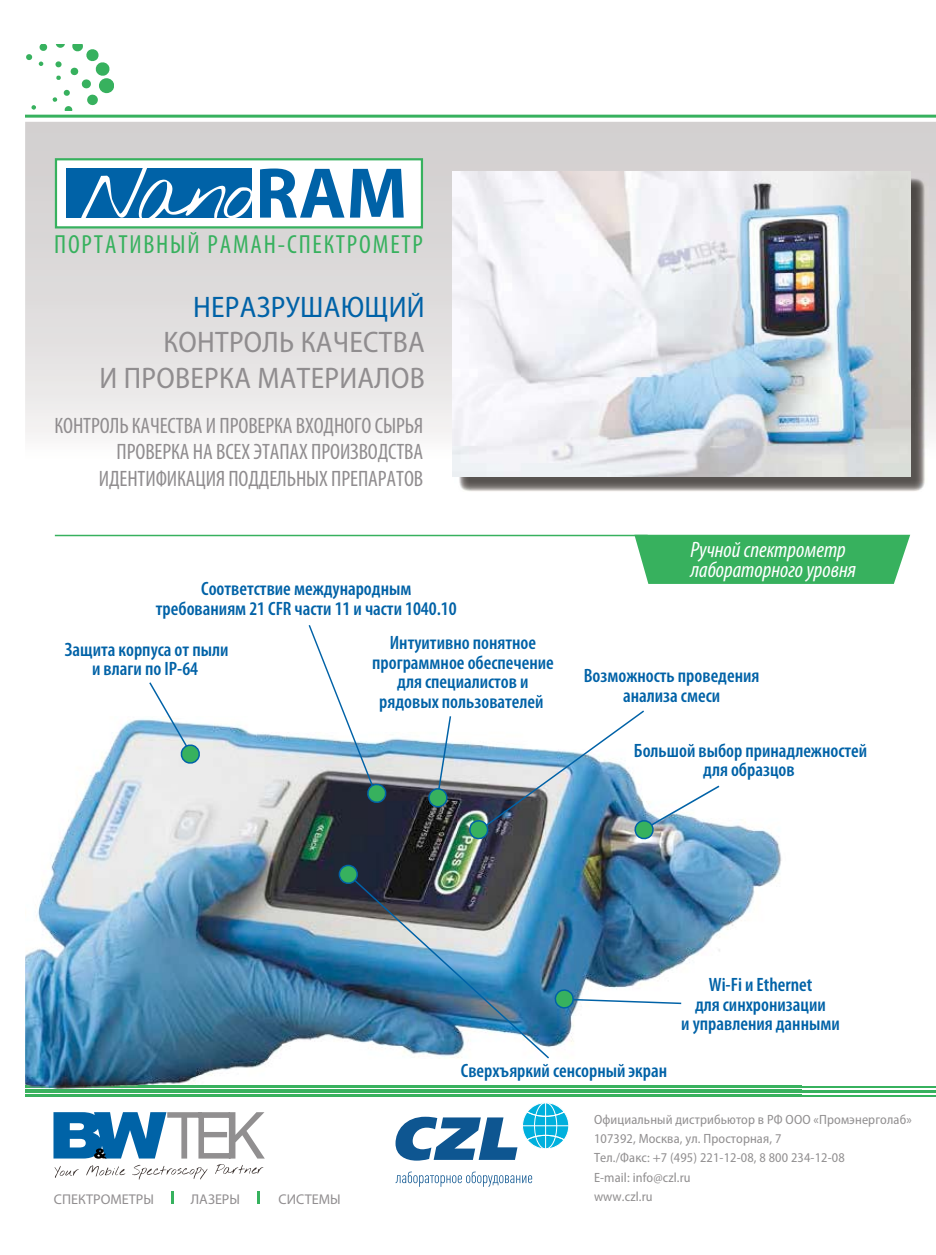
<style>
.page{position:relative;width:936px;height:1255px;background:#fff}
.page>*{position:absolute;margin:0;border:0;box-sizing:border-box;transform-origin:0 0}
.t1{font:700 72.3px "Myriad Pro";color:#0062a7}
.t2{font:semi-condensed 29.85px/35.7px "Myriad Pro";letter-spacing:.01em;color:#908d8f;text-align:right}
.t3{font:semi-condensed 29.85px "Myriad Pro";letter-spacing:.01em;color:#0062a7}
.t4{font:condensed 26.25px "Myriad Pro";letter-spacing:.07em;color:#37b15e}
.t5{font:condensed 22.35px/26.8px "Myriad Pro";letter-spacing:-.005em;color:#908d8f;text-align:right}
.t6{font:italic condensed 22.35px/20.9px "Myriad Pro";color:#fff}
.t7{font:600 condensed 19.35px/19.4px "Myriad Pro";color:#0062a7;text-align:center}
.t8{font:14.1px "Myriad Pro";color:#918e90}
.t9{font:semi-condensed 13.35px/19.4px "Myriad Pro";letter-spacing:.01em;color:#918f90}
</style>
<div class="page">
<svg style="left:25px;top:122px;width:910px;height:355px"></svg>
<svg style="left:26px;top:45px;width:87px;height:66px"></svg>
<hr style="left:25px;top:115px;width:910px;height:3px;background:#37b15e">
<hr style="left:25px;top:1085px;width:910px;height:2px;background:#37b15e">
<hr style="left:25px;top:1089px;width:910px;height:3px;background:#37b15e">
<hr style="left:25px;top:1094px;width:910px;height:2px;background:#37b15e">
<hr style="left:55px;top:534px;width:592px;height:2px;background:#37b15e">
<svg style="left:634px;top:534px;width:276px;height:50px;background:#45b669"></svg>
<img style="left:454px;top:174px;width:474px;height:317px">
<img style="left:452px;top:171px;width:457px;height:305px">
<div style="left:56px;top:159px;width:366px;height:68px;background:#fff"></div>
<div style="left:55px;top:158px;width:368px;height:70px;border:2px solid #37b15e"></div>
<div style="left:66px;top:168px;width:186px;height:50px;background:#0062a7"></div>
<svg style="left:81px;top:168px;width:171px;height:50px"></svg>
<img style="left:25px;top:719px;width:776px;height:378px">
<img style="left:25px;top:1085px;width:776px;height:2px">
<img style="left:25px;top:1089px;width:776px;height:3px">
<img style="left:25px;top:1094px;width:776px;height:2px">
<svg style="left:436px;top:716px;width:16px;height:81px"></svg>
<div style="left:429px;top:788px;width:18px;height:18px;background:#37b15e;border-radius:50%"></div>
<div style="left:428px;top:788px;width:19px;height:19px;border:1px solid #0062a7;border-radius:50%"></div>
<svg style="left:148px;top:682px;width:52px;height:82px"></svg>
<img style="left:466px;top:710px;width:255px;height:131px">
<svg style="left:307px;top:625px;width:80px;height:178px"></svg>
<img style="left:346px;top:872px;width:336px;height:187px">
<svg style="left:339px;top:865px;width:18px;height:18px"></svg>
<div style="left:338px;top:864px;width:20px;height:20px;border:1px solid #0062a7;border-radius:50%"></div>
<svg style="left:395px;top:1171px;width:137px;height:15px"></svg>
<svg style="left:395px;top:1102px;width:174px;height:58px"></svg>
<div style="left:534px;top:1102px;width:23px;height:47px;border:1px solid #fff;border-radius:50%"></div>
<hr style="left:522px;top:1125px;width:46px;height:1px;background:#fff">
<hr style="left:545px;top:1102px;width:1px;height:46px;background:#fff">
<svg style="left:53px;top:1112px;width:212px;height:67px"></svg>
<svg style="left:257px;top:1191px;width:2px;height:12px"></svg>
<svg style="left:172px;top:1191px;width:2px;height:12px"></svg>
<h1 class="t1" style="left:255px;top:150px;width:154px">RAM</h1>
<h3 class="t4" style="left:54px;top:229px;width:370px">ПОРТАТИВНЫЙ РАМАН-СПЕКТРОМЕТР</h3>
<h2 class="t3" style="left:193px;top:289px;width:233px">НЕРАЗРУШАЮЩИЙ</h2>
<h2 class="t2" style="left:99px;top:324px;width:327px">КОНТРОЛЬ КАЧЕСТВА<br>И ПРОВЕРКА МАТЕРИАЛОВ</h2>
<p class="t5" style="left:55px;top:411px;width:370px">КОНТРОЛЬ КАЧЕСТВА И ПРОВЕРКА ВХОДНОГО СЫРЬЯ<br>ПРОВЕРКА НА ВСЕХ ЭТАПАХ ПРОИЗВОДСТВА<br>ИДЕНТИФИКАЦИЯ ПОДДЕЛЬНЫХ ПРЕПАРАТОВ</p>
<p class="t7" style="left:156px;top:579px;width:302px">Соответствие международным требованиям 21 CFR части 11 и части 1040.10</p>
<p class="t7" style="left:65px;top:639px;width:165px">Защита корпуса от пыли и влаги по IP-64</p>
<p class="t7" style="left:372px;top:633px;width:183px">Интуитивно понятное программное обеспечение для специалистов и рядовых пользователей</p>
<p class="t6" style="left:690px;top:538px;width:167px">Ручной спектрометр лабораторного уровня</p>
<p class="t7" style="left:583px;top:666px;width:177px">Возможность проведения анализа смеси</p>
<p class="t7" style="left:634px;top:740px;width:235px">Большой выбор принадлежностей для образцов</p>
<p class="t7" style="left:681px;top:974px;width:160px">Wi-Fi и Ethernet<br>для синхронизации<br>и управления данными</p>
<p class="t7" style="left:461px;top:1060px;width:208px">Сверхъяркий сенсорный экран</p>
<p class="t9" style="left:594px;top:1109px;width:319px">Официальный дистрибьютор в РФ ООО «Промэнерголаб» 107392, Москва, ул. Просторная, 7<br>Тел./Факс: +7 (495) 221-12-08, 8 800 234-12-08<br>E-mail: info@czl.ru</p>
<p class="t8" style="left:54px;top:1190px;width:102px">СПЕКТРОМЕТРЫ</p>
<p class="t8" style="left:191px;top:1190px;width:51px">ЛАЗЕРЫ</p>
<p class="t8" style="left:278px;top:1190px;width:64px">СИСТЕМЫ</p>
<p class="t9" style="left:594px;top:1186px;width:60px">www.czl.ru</p>
</div>
